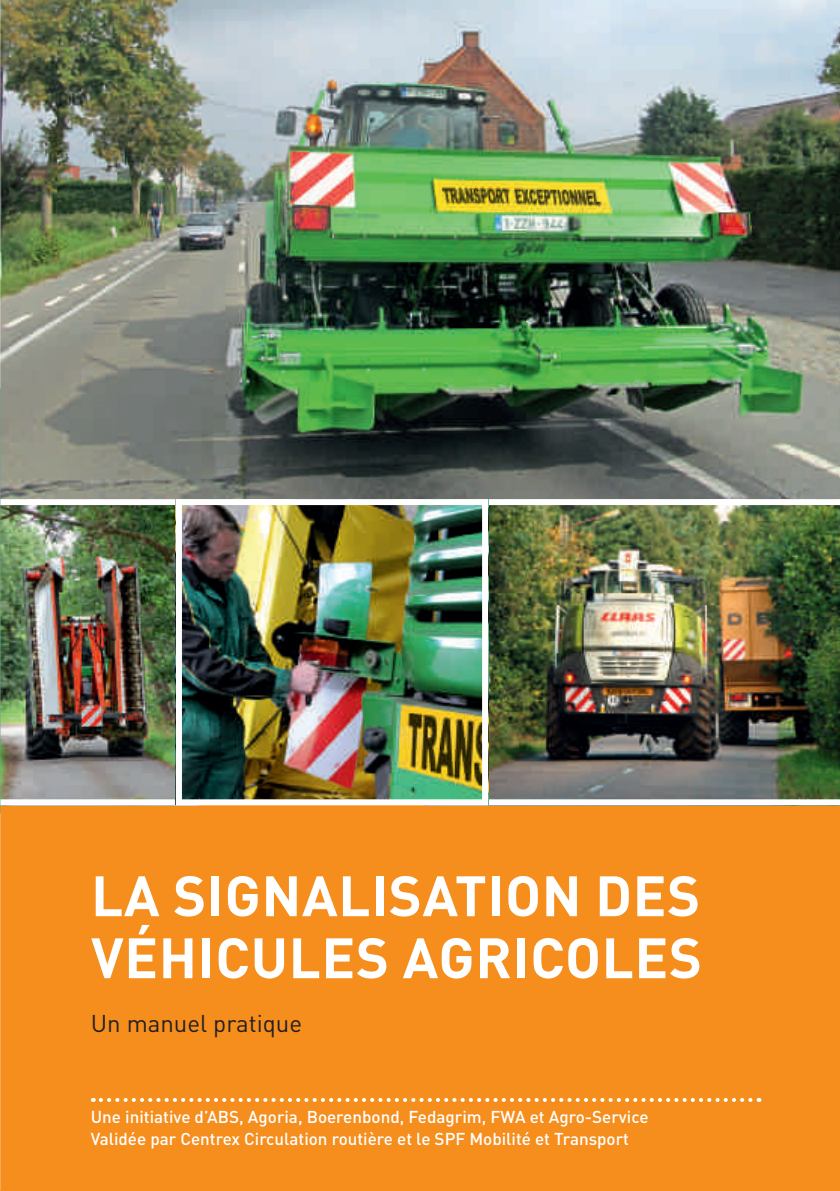
<style>
.page{position:relative;width:840px;height:1191px;background:#fff}
.page>*{position:absolute;margin:0;border:0;box-sizing:border-box;transform-origin:0 0}
.t1{font:700 56px/62px "DINOT";letter-spacing:.01em;color:#fff}
.t2{font:24px "DINOT";color:#231f20}
.t3{font:500 17px/22px "DINOT";color:#fff}
</style>
<div class="page">
<div style="left:0;top:0;width:839px;height:1191px;background:#f68e1e"></div>
<img style="left:0;top:0;width:839px;height:499px">
<img style="left:0;top:499px;width:176px;height:306px">
<img style="left:488px;top:499px;width:351px;height:306px">
<img style="left:183px;top:506px;width:298px;height:292px">
<div style="left:176px;top:499px;width:312px;height:306px;border:6px solid #fff"></div>
<svg style="left:101px;top:1098px;width:658px;height:4px"></svg>
<h1 class="t1" style="left:91px;top:863px;width:612px">LA SIGNALISATION DES<br>VÉHICULES AGRICOLES</h1>
<h2 class="t2" style="left:91px;top:1008px;width:213px">Un manuel pratique</h2>
<p class="t3" style="left:91px;top:1105px;width:559px">Une initiative d’ABS, Agoria, Boerenbond, Fedagrim, FWA et Agro-Service<br>Validée par Centrex Circulation routière et le SPF Mobilité et Transport</p>
</div>
